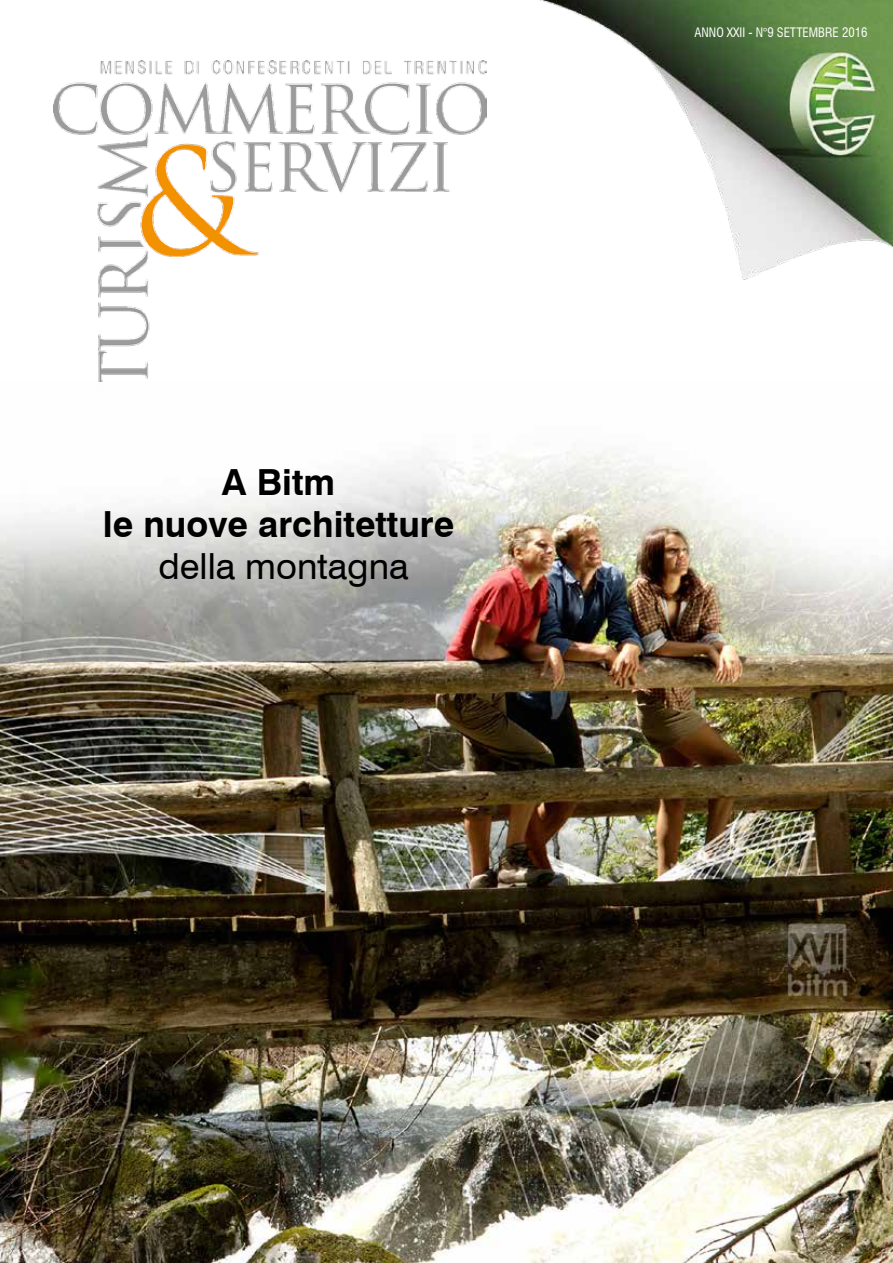
<style>
.page{position:relative;width:893px;height:1263px;background:#fff}
.page>*{position:absolute;margin:0;border:0;box-sizing:border-box;transform-origin:0 0}
.t1{font:700 36px/42px "Swiss 721 BT";color:#000;text-align:center}
.t2{font:36px "Swiss 721 BT";color:#000}
.t3{font:condensed 12.75px "Swiss 721 BT";color:#fff}
</style>
<div class="page">
<img style="left:53px;top:61px;width:433px;height:321px">
<img style="left:539px;top:0;width:354px;height:280px">
<img style="left:0;top:451px;width:893px;height:812px">
<h1 class="t1" style="left:103px;top:461px;width:353px">A Bitm<br>le nuove architetture</h1>
<h1 class="t2" style="left:159px;top:544px;width:252px">della montagna</h1>
<p class="t3" style="left:694px;top:24px;width:174px">ANNO XXII - N°9 SETTEMBRE 2016</p>
</div>
